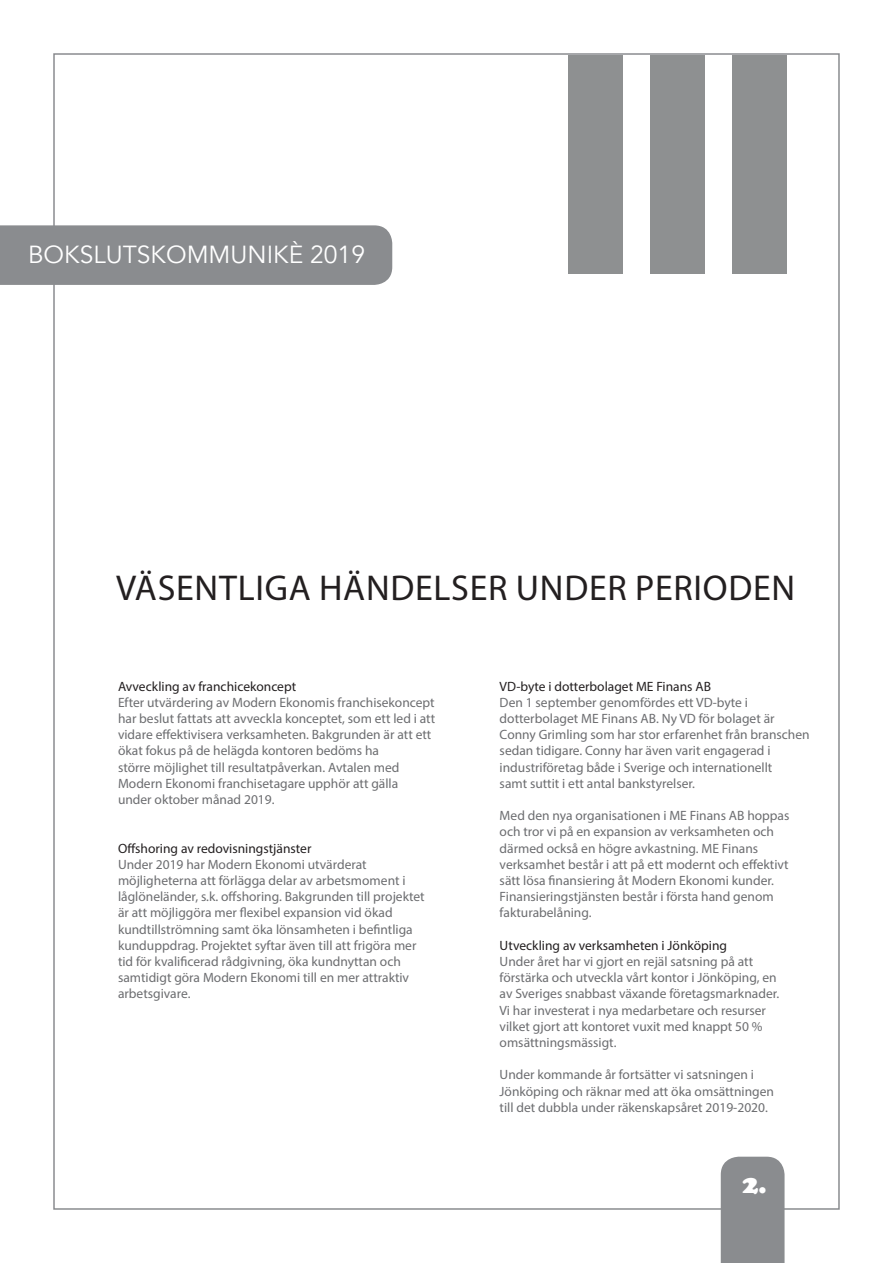
<style>
.page{position:relative;width:893px;height:1263px;background:#fff}
.page>*{position:absolute;margin:0;border:0;box-sizing:border-box;transform-origin:0 0}
.H1_Header{font:36px "Myriad Pro";letter-spacing:.02em;color:#231f20}
.t1{font:900 27px "Cooper";color:#fff}
.t2{font:24.6px "Avenir";color:#fff}
.t3{font:13.5px/16.2px "Myriad Pro";color:#6c6d70}
.t4{font:13.5px "Myriad Pro";color:#231f20}
</style>
<div class="page">
<div style="left:568px;top:55px;width:55px;height:218px;background:#8e9091"></div>
<div style="left:650px;top:55px;width:55px;height:218px;background:#8e9091"></div>
<div style="left:732px;top:55px;width:55px;height:218px;background:#8e9091"></div>
<div style="left:721px;top:1157px;width:63px;height:106px;background:#8a8c8f"></div>
<div style="left:0;top:225px;width:392px;height:60px;background:#8a8c8f"></div>
<p class="t2" style="left:28px;top:240px;width:338px">BOKSLUTSKOMMUNIKÈ 2019</p>
<p class="H1_Header" style="left:116px;top:566px;width:680px">VÄSENTLIGA HÄNDELSER UNDER PERIODEN</p>
<p class="t4" style="left:118px;top:678px;width:180px">Avveckling av franchicekoncept</p>
<p class="t3" style="left:118px;top:694px;width:319px">Efter utvärdering av Modern Ekonomis franchisekoncept har beslut fattats att avveckla konceptet, som ett led i att vidare effektivisera verksamheten. Bakgrunden är att ett ökat fokus på de helägda kontoren bedöms ha</p>
<p class="t3" style="left:118px;top:759px;width:283px">större möjlighet till resultatpåverkan. Avtalen med</p>
<p class="t3" style="left:118px;top:775px;width:282px">Modern Ekonomi franchisetagare upphör att gälla</p>
<p class="t3" style="left:118px;top:791px;width:158px">under oktober månad 2019.</p>
<p class="t4" style="left:118px;top:840px;width:195px">Offshoring av redovisningstjänster</p>
<p class="t3" style="left:118px;top:856px;width:250px">Under 2019 har Modern Ekonomi utvärderat</p>
<p class="t3" style="left:118px;top:872px;width:289px">möjligheterna att förlägga delar av arbetsmoment i</p>
<p class="t3" style="left:118px;top:888px;width:308px">låglöneländer, s.k. offshoring. Bakgrunden till projektet är att möjliggöra mer flexibel expansion vid ökad</p>
<p class="t3" style="left:118px;top:921px;width:300px">kundtillströmning samt öka lönsamheten i befintliga kunduppdrag. Projektet syftar även till att frigöra mer</p>
<p class="t3" style="left:118px;top:953px;width:293px">tid för kvalificerad rådgivning, öka kundnyttan och samtidigt göra Modern Ekonomi till en mer attraktiv arbetsgivare.</p>
<p class="t4" style="left:500px;top:678px;width:213px">VD-byte i dotterbolaget ME Finans AB</p>
<p class="t3" style="left:500px;top:694px;width:250px">Den 1 september genomfördes ett VD-byte i</p>
<p class="t3" style="left:500px;top:710px;width:276px">dotterbolaget ME Finans AB. Ny VD för bolaget är</p>
<p class="t3" style="left:500px;top:726px;width:312px">Conny Grimling som har stor erfarenhet från branschen sedan tidigare. Conny har även varit engagerad i</p>
<p class="t3" style="left:500px;top:759px;width:274px">industriföretag både i Sverige och internationellt</p>
<p class="t3" style="left:500px;top:775px;width:197px">samt suttit i ett antal bankstyrelser.</p>
<p class="t3" style="left:500px;top:807px;width:291px">Med den nya organisationen i ME Finans AB hoppas</p>
<p class="t3" style="left:500px;top:823px;width:276px">och tror vi på en expansion av verksamheten och</p>
<p class="t3" style="left:500px;top:840px;width:260px">därmed också en högre avkastning. ME Finans</p>
<p class="t3" style="left:500px;top:856px;width:290px">verksamhet består i att på ett modernt och effektivt</p>
<p class="t3" style="left:500px;top:872px;width:276px">sätt lösa finansiering åt Modern Ekonomi kunder.</p>
<p class="t3" style="left:500px;top:888px;width:276px">Finansieringstjänsten består i första hand genom</p>
<p class="t3" style="left:500px;top:904px;width:93px">fakturabelåning.</p>
<p class="t4" style="left:500px;top:937px;width:229px">Utveckling av verksamheten i Jönköping</p>
<p class="t3" style="left:500px;top:953px;width:255px">Under året har vi gjort en rejäl satsning på att</p>
<p class="t3" style="left:500px;top:969px;width:278px">förstärka och utveckla vårt kontor i Jönköping, en</p>
<p class="t3" style="left:500px;top:985px;width:281px">av Sveriges snabbast växande företagsmarknader.</p>
<p class="t3" style="left:500px;top:1002px;width:268px">Vi har investerat i nya medarbetare och resurser</p>
<p class="t3" style="left:500px;top:1018px;width:265px">vilket gjort att kontoret vuxit med knappt 50 %</p>
<p class="t3" style="left:500px;top:1034px;width:118px">omsättningsmässigt.</p>
<p class="t3" style="left:500px;top:1066px;width:256px">Under kommande år fortsätter vi satsningen i</p>
<p class="t3" style="left:500px;top:1083px;width:276px">Jönköping och räknar med att öka omsättningen</p>
<p class="t3" style="left:500px;top:1099px;width:270px">till det dubbla under räkenskapsåret 2019-2020.</p>
<p class="t1" style="left:742px;top:1168px;width:26px">2.</p>
</div>
